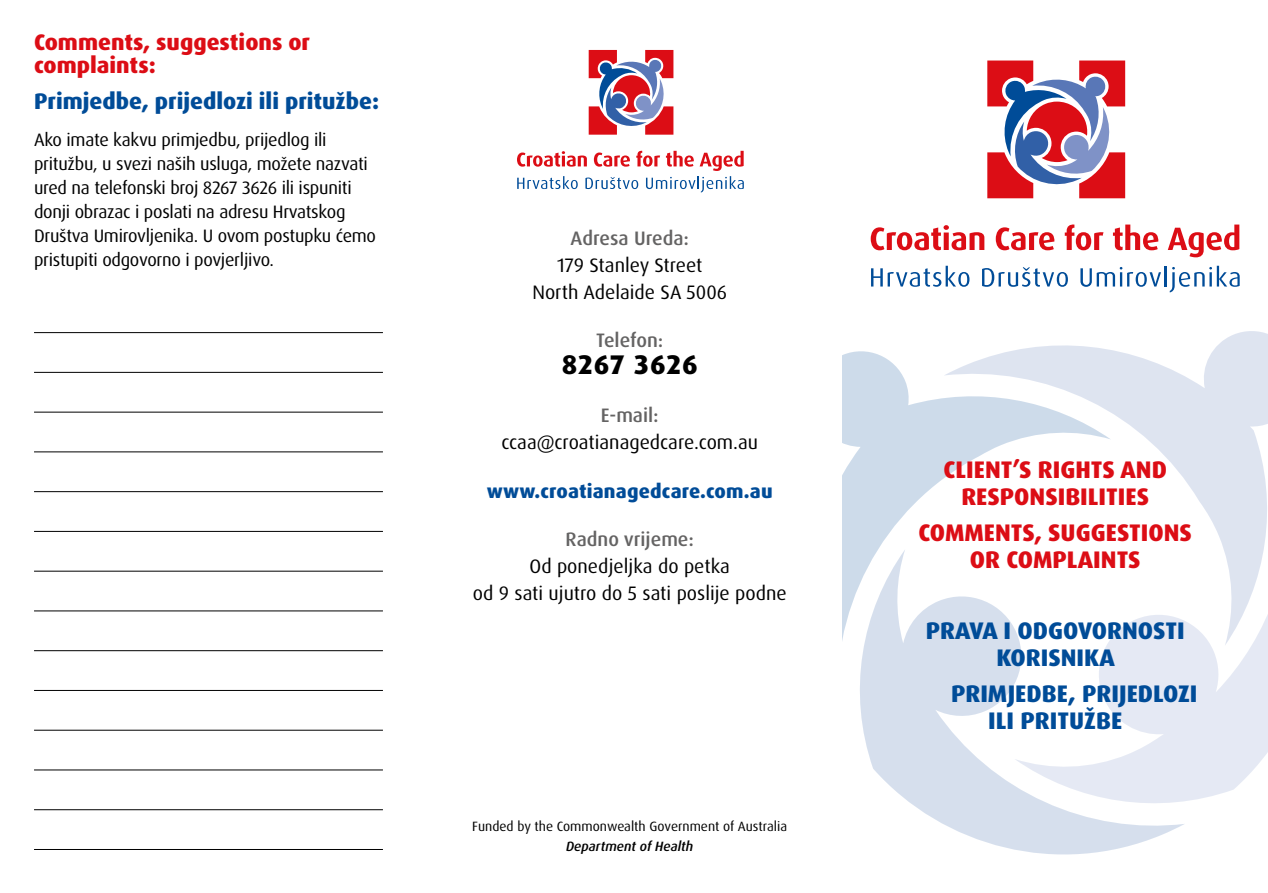
<style>
.page{position:relative;width:1268px;height:893px;background:#fff}
.page>*{position:absolute;margin:0;border:0;box-sizing:border-box;transform-origin:0 0}
.t1{font:800 27px "Dax Pro";letter-spacing:.04em;color:#000}
.t2{font:800 24px/27px "Dax Pro";color:#dc0d15;text-align:center}
.t3{font:800 24px/27px "Dax Pro";color:#004c98;text-align:center}
.t4{font:800 22.5px/23.2px "Dax Pro";color:#dc0d15}
.t5{font:800 22.5px "Dax Pro";color:#004c98}
.t6{font:19.5px/27px "Dax Pro";color:#000;text-align:center}
.t7{font:500 19.5px "Dax Pro";color:#646363}
.t8{font:800 19.5px "Dax Pro";letter-spacing:.01em;color:#004c98}
.t9{font:18px/24px "Dax Pro";letter-spacing:-.015em;color:#000}
.t10{font:13.5px "Dax Pro";color:#000}
.t11{font:italic 500 13.5px "Dax Pro";color:#000}
</style>
<div class="page">
<svg style="left:1184px;top:646px;width:83px;height:155px;fill:#e5e9f4"></svg>
<svg style="left:862px;top:646px;width:322px;height:209px"></svg>
<svg style="left:842px;top:351px;width:268px;height:369px"></svg>
<svg style="left:943px;top:331px;width:324px;height:315px"></svg>
<hr style="left:34px;top:332px;width:349px;height:1px;background:#000">
<hr style="left:34px;top:372px;width:349px;height:1px;background:#000">
<hr style="left:34px;top:412px;width:349px;height:1px;background:#000">
<hr style="left:34px;top:452px;width:349px;height:1px;background:#000">
<hr style="left:34px;top:491px;width:349px;height:1px;background:#000">
<hr style="left:34px;top:531px;width:349px;height:1px;background:#000">
<hr style="left:34px;top:571px;width:349px;height:1px;background:#000">
<hr style="left:34px;top:611px;width:349px;height:1px;background:#000">
<hr style="left:34px;top:650px;width:349px;height:1px;background:#000">
<hr style="left:34px;top:690px;width:349px;height:1px;background:#000">
<hr style="left:34px;top:730px;width:349px;height:1px;background:#000">
<hr style="left:34px;top:770px;width:349px;height:1px;background:#000">
<hr style="left:34px;top:809px;width:349px;height:1px;background:#000">
<hr style="left:34px;top:849px;width:349px;height:1px;background:#000">
<svg style="left:870px;top:225px;width:114px;height:25px"></svg>
<svg style="left:995px;top:227px;width:59px;height:23px"></svg>
<svg style="left:1064px;top:224px;width:39px;height:26px"></svg>
<svg style="left:1112px;top:225px;width:46px;height:25px"></svg>
<svg style="left:1167px;top:225px;width:71px;height:32px"></svg>
<svg style="left:871px;top:266px;width:98px;height:21px"></svg>
<svg style="left:982px;top:267px;width:85px;height:20px"></svg>
<svg style="left:1080px;top:267px;width:80px;height:20px"></svg>
<hr style="left:1164px;top:266px;width:2px;height:21px;background:#004c98">
<svg style="left:1169px;top:266px;width:70px;height:26px"></svg>
<svg style="left:987px;top:61px;width:137px;height:137px"></svg>
<svg style="left:517px;top:150px;width:226px;height:43px"></svg>
<svg style="left:588px;top:50px;width:85px;height:85px"></svg>
<p class="t4" style="left:34px;top:30px;width:277px">Comments, suggestions or complaints:</p>
<p class="t5" style="left:34px;top:86px;width:346px">Primjedbe, prijedlozi ili pritužbe:</p>
<p class="t9" style="left:34px;top:127px;width:343px">Ako imate kakvu primjedbu, prijedlog ili pritužbu, u svezi naših usluga, možete nazvati ured na telefonski broj 8267 3626 ili ispuniti donji obrazac i poslati na adresu Hrvatskog Društva Umirovljenika. U ovom postupku ćemo pristupiti odgovorno i povjerljivo.</p>
<p class="t7" style="left:570px;top:226px;width:120px">Adresa Ureda:</p>
<p class="t6" style="left:532px;top:252px;width:196px">179 Stanley Street<br>North Adelaide SA 5006</p>
<p class="t7" style="left:596px;top:328px;width:69px">Telefon:</p>
<h1 class="t1" style="left:561px;top:347px;width:138px">8267 3626</h1>
<p class="t7" style="left:600px;top:403px;width:59px">E-mail:</p>
<p class="t6" style="left:501px;top:429px;width:258px">ccaa@croatianagedcare.com.au</p>
<p class="t8" style="left:487px;top:478px;width:287px">www.croatianagedcare.com.au</p>
<p class="t7" style="left:565px;top:527px;width:130px">Radno vrijeme:</p>
<p class="t6" style="left:472px;top:553px;width:315px">Od ponedjeljka do petka<br>od 9 sati ujutro do 5 sati poslije podne</p>
<p class="t10" style="left:472px;top:818px;width:316px">Funded by the Commonwealth Government of Australia</p>
<p class="t11" style="left:566px;top:837px;width:129px">Department of Health</p>
<h2 class="t2" style="left:943px;top:457px;width:225px">CLIENT’S RIGHTS AND<br>RESPONSIBILITIES</h2>
<h2 class="t2" style="left:918px;top:519px;width:275px">COMMENTS, SUGGESTIONS<br>OR COMPLAINTS</h2>
<h2 class="t3" style="left:925px;top:617px;width:260px">PRAVA I ODGOVORNOSTI<br>KORISNIKA</h2>
<h2 class="t3" style="left:988px;top:680px;width:211px;text-align:left;text-indent:-37px">PRIMJEDBE, PRIJEDLOZI<br>ILI PRITUŽBE</h2>
</div>
